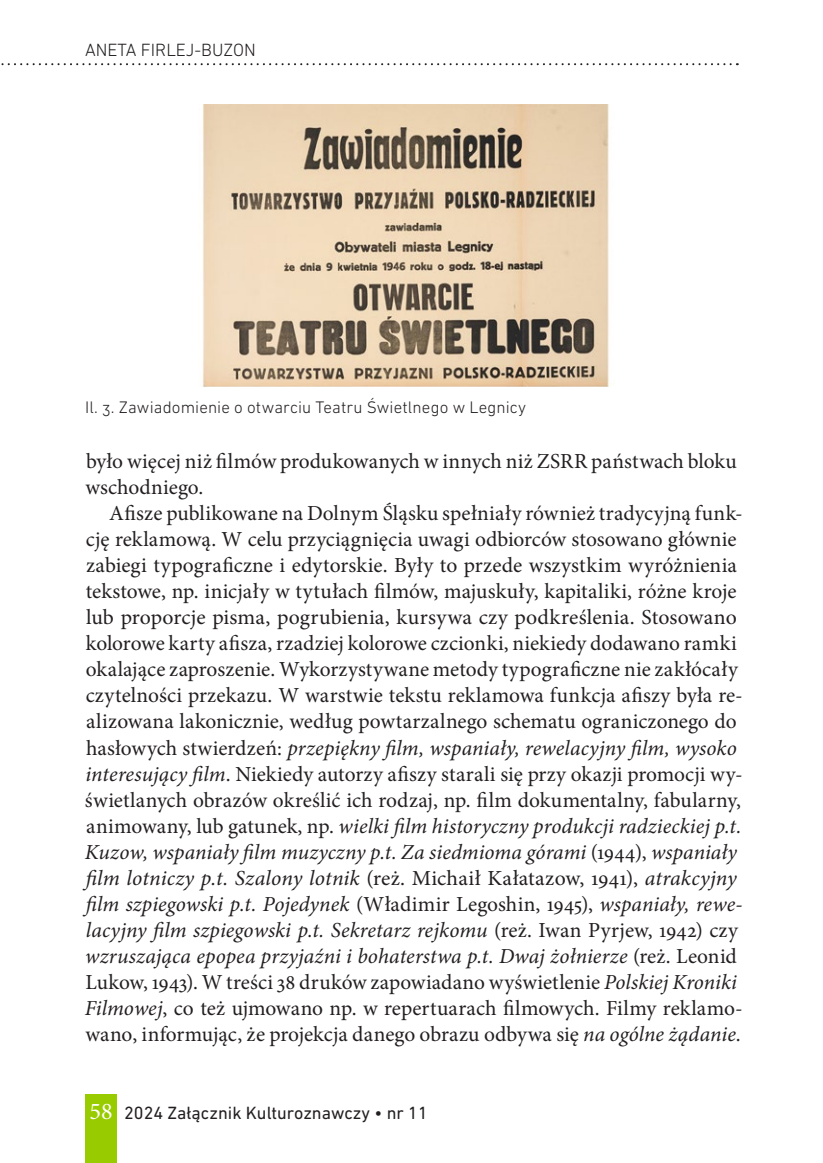
<style>
.page{position:relative;width:823px;height:1163px;background:#fff}
.page>*{position:absolute;margin:0;border:0;box-sizing:border-box;transform-origin:0 0}
.t1{font:21.4px/26px "Minion Pro";letter-spacing:.005em;color:#231f20}
.t2{font:18px "DIN Next LT Pro";color:#231f20}
.t3{font:300 18px "DIN Next LT Pro";color:#231f20}
.t4{font:300 17px "DIN Next LT Pro";letter-spacing:.01em;color:#231f20}
.s1{font-style:italic}
.s2{font-family:"Minion Pro";font-size:24px;color:#fff}
</style>
<div class="page">
<div style="left:85px;top:1093px;width:31px;height:69px;background:#9c0"></div>
<svg style="left:1px;top:63px;width:736px;height:2px"></svg>
<img style="left:202px;top:104px;width:408px;height:282px">
<p class="t3" style="left:85px;top:39px;width:172px">Aneta Firlej-Buzon</p>
<p class="t4" style="left:85px;top:397px;width:442px">I l. 3. Zawiadomienie o otwarciu Teatru Świetlnego w Legnicy</p>
<p class="t1" style="left:85px;top:448px;width:652px">było więcej niż filmów produkowanych w innych niż ZSRR państwach bloku wschodniego.</p>
<p class="t1" style="left:85px;top:500px;width:659px;text-indent:25px">Afisze publikowane na Dolnym Śląsku spełniały również tradycyjną funk&shy;cję reklamową. W celu przyciągnięcia uwagi odbiorców stosowano głównie zabiegi typograficzne i edytorskie. Były to przede wszystkim wyróżnienia tekstowe, np. inicjały w tytułach filmów, majuskuły, kapitaliki, różne kroje lub proporcje pisma, pogrubienia, kursywa czy podkreślenia. Stosowano kolorowe karty afisza, rzadziej kolorowe czcionki, niekiedy dodawano ramki okalające zaproszenie. Wykorzystywane metody typograficzne nie zakłócały czytelności przekazu. W warstwie tekstu reklamowa funkcja afiszy była re&shy;alizowana lakonicznie, według powtarzalnego schematu ograniczonego do hasłowych stwierdzeń: <span class="s1">przepiękny film, wspaniały, rewelacyjny film, wysoko interesujący film</span>. Niekiedy autorzy afiszy starali się przy okazji promocji wy&shy;świetlanych obrazów określić ich rodzaj, np. film dokumentalny, fabularny, animowany, lub gatunek, np. <span class="s1">wielki film historyczny produkcji radzieckiej p.t.<br>Kuzow, wspaniały film muzyczny p.t. Za siedmioma górami</span> (1944), <span class="s1">wspaniały film lotniczy p.t. Szalony lotnik</span> (reż. Michaił Kałatazow, 1941), <span class="s1">atrakcyjny film szpiegowski p.t. Pojedynek</span> (Władimir Legoshin, 1945), <span class="s1">wspaniały, rewe&shy;lacyjny film szpiegowski p.t. Sekretarz rejkomu</span> (reż. Iwan Pyrjew, 1942) czy <span class="s1">wzruszająca epopea przyjaźni i bohaterstwa p.t. Dwaj żołnierze</span> (reż. Leonid Lukow, 1943). W treści 38 druków zapowiadano wyświetlenie <span class="s1">Polskiej Kroniki Filmowej</span>, co też ujmowano np. w repertuarach filmowych. Filmy reklamo&shy;wano, informując, że projekcja danego obrazu odbywa się <span class="s1">na ogólne żądanie</span>.</p>
<p class="t2" style="left:89px;top:1101px;width:339px"><span class="s2">58</span> 2024 Załącznik Kulturoznawczy • nr 11</p>
</div>
